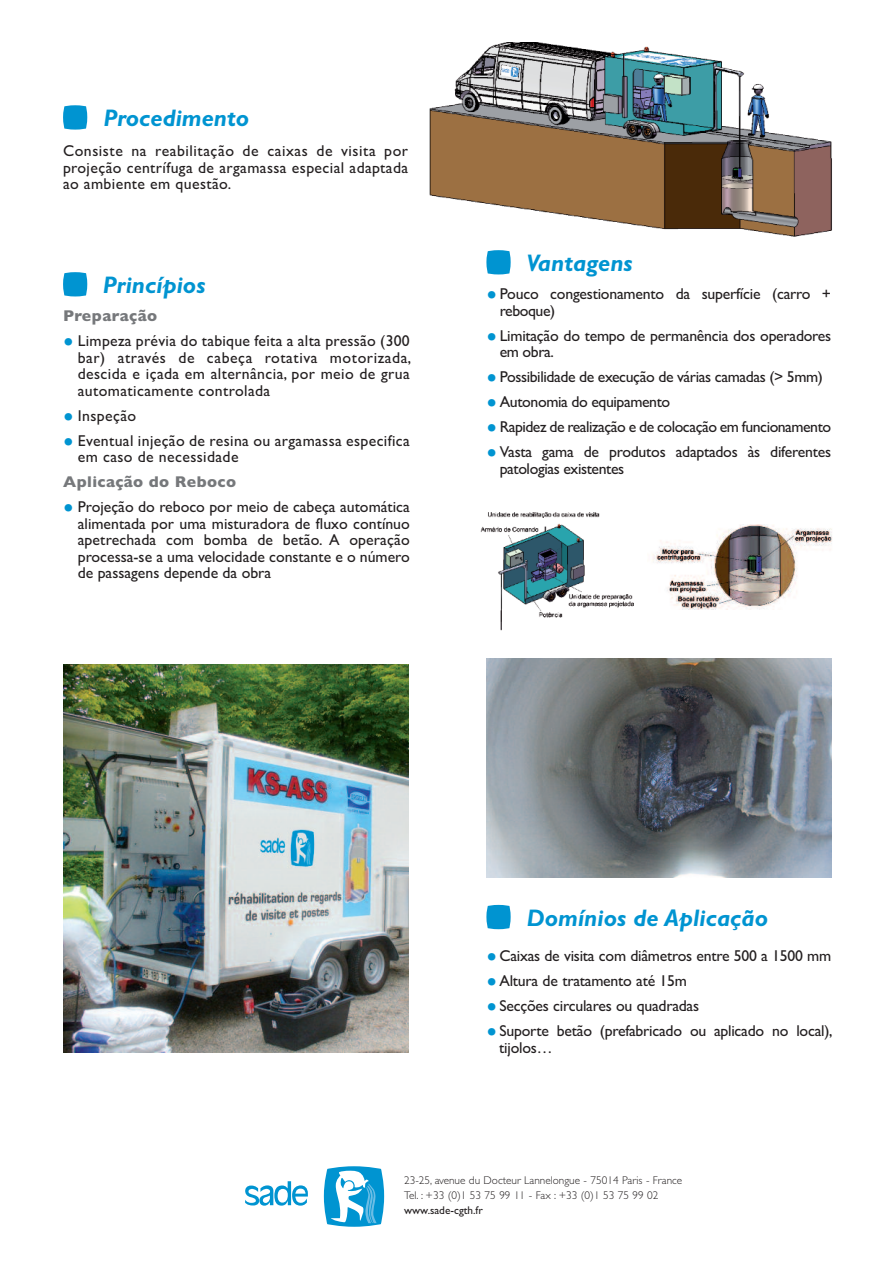
<style>
.page{position:relative;width:893px;height:1263px;background:#fff}
.page>*{position:absolute;margin:0;border:0;box-sizing:border-box;transform-origin:0 0}
.t1{font:italic 700 24px "Gill Sans";color:#0094d1}
.t2{font:15.75px/16.5px "Gill Sans";letter-spacing:-.015em;color:#231f20}
.t3{font:15.75px/16.5px "Gill Sans";letter-spacing:.025em;color:#231f20}
.t4{font:700 15.75px "Gill Sans";letter-spacing:.025em;color:#76787b}
.t5{font:300 11.25px/15px "Gill Sans";color:#231f20}
.t6{font:11.25px "Gill Sans";color:#231f20}
.s1{font-size:30px;color:#0094d1}
</style>
<div class="page">
<svg style="left:63px;top:105px;width:24px;height:25px"></svg>
<svg style="left:63px;top:272px;width:24px;height:24px"></svg>
<img style="left:63px;top:665px;width:345px;height:387px">
<img style="left:429px;top:43px;width:403px;height:194px">
<svg style="left:486px;top:250px;width:25px;height:24px"></svg>
<svg style="left:486px;top:905px;width:25px;height:24px"></svg>
<img style="left:486px;top:658px;width:345px;height:220px">
<img style="left:480px;top:512px;width:154px;height:119px">
<img style="left:652px;top:524px;width:180px;height:85px">
<svg style="left:245px;top:1181px;width:63px;height:25px"></svg>
<svg style="left:324px;top:1166px;width:60px;height:61px"></svg>
<h1 class="t1" style="left:103px;top:104px;width:148px">Procedimento</h1>
<p class="t2" style="left:63px;top:143px;width:347px;text-align:justify">Consiste na reabilitação de caixas de visita por projeção centrífuga de argamassa especial adaptada ao ambiente em questão.</p>
<h1 class="t1" style="left:103px;top:270px;width:104px">Princípios</h1>
<p class="t4" style="left:63px;top:307px;width:96px">Preparação</p>
<p class="t2" style="left:78px;top:333px;width:335px;text-align:justify;text-indent:-15px"><span class="s1">•</span> Limpeza prévia do tabique feita a alta pressão (300 bar) através de cabeça rotativa motorizada, descida e içada em alternância, por meio de grua automaticamente controlada</p>
<p class="t3" style="left:63px;top:407px;width:75px"><span class="s1">•</span> Inspeção</p>
<p class="t3" style="left:78px;top:432px;width:334px;text-indent:-15px"><span class="s1">•</span> Eventual injeção de resina ou argamassa especifica em caso de necessidade</p>
<p class="t4" style="left:63px;top:473px;width:175px">Aplicação do Reboco</p>
<p class="t2" style="left:78px;top:499px;width:334px;text-align:justify;text-indent:-15px"><span class="s1">•</span> Projeção do reboco por meio de cabeça automática alimentada por uma misturadora de fluxo contínuo apetrechada com bomba de betão. A operação processa-se a uma velocidade constante e o número de passagens depende da obra</p>
<h1 class="t1" style="left:526px;top:248px;width:108px">Vantagens</h1>
<p class="t2" style="left:500px;top:286px;width:333px;text-indent:-13px"><span class="s1">•</span> Pouco congestionamento da superfície (carro + reboque)</p>
<p class="t2" style="left:500px;top:327px;width:333px;text-indent:-13px"><span class="s1">•</span> Limitação do tempo de permanência dos operadores em obra.</p>
<p class="t2" style="left:486px;top:369px;width:338px"><span class="s1">•</span> Possibilidade de execução de várias camadas (&gt; 5mm)</p>
<p class="t2" style="left:486px;top:394px;width:185px"><span class="s1">•</span> Autonomia do equipamento</p>
<p class="t2" style="left:486px;top:419px;width:346px"><span class="s1">•</span> Rapidez de realização e de colocação em funcionamento</p>
<p class="t2" style="left:500px;top:444px;width:333px;text-indent:-13px"><span class="s1">•</span> Vasta gama de produtos adaptados às diferentes patologias existentes</p>
<h1 class="t1" style="left:527px;top:903px;width:243px">Domínios de Aplicação</h1>
<p class="t2" style="left:486px;top:948px;width:346px"><span class="s1">•</span> Caixas de visita com diâmetros entre 500 a 1500 mm</p>
<p class="t2" style="left:486px;top:973px;width:202px"><span class="s1">•</span> Altura de tratamento até 15m</p>
<p class="t2" style="left:486px;top:998px;width:214px"><span class="s1">•</span> Secções circulares ou quadradas</p>
<p class="t2" style="left:499px;top:1023px;width:335px;text-indent:-13px"><span class="s1">•</span> Suporte betão (prefabricado ou aplicado no local), tijolos…</p>
<p class="t5" style="left:404px;top:1173px;width:280px">23-25, avenue du Docteur Lannelongue - 75014 Paris - France<br>Tel. : +33 (0)1 53 75 99 11 - Fax : +33 (0)1 53 75 99 02</p>
<p class="t6" style="left:404px;top:1204px;width:80px">www.sade-cgth.fr</p>
</div>
